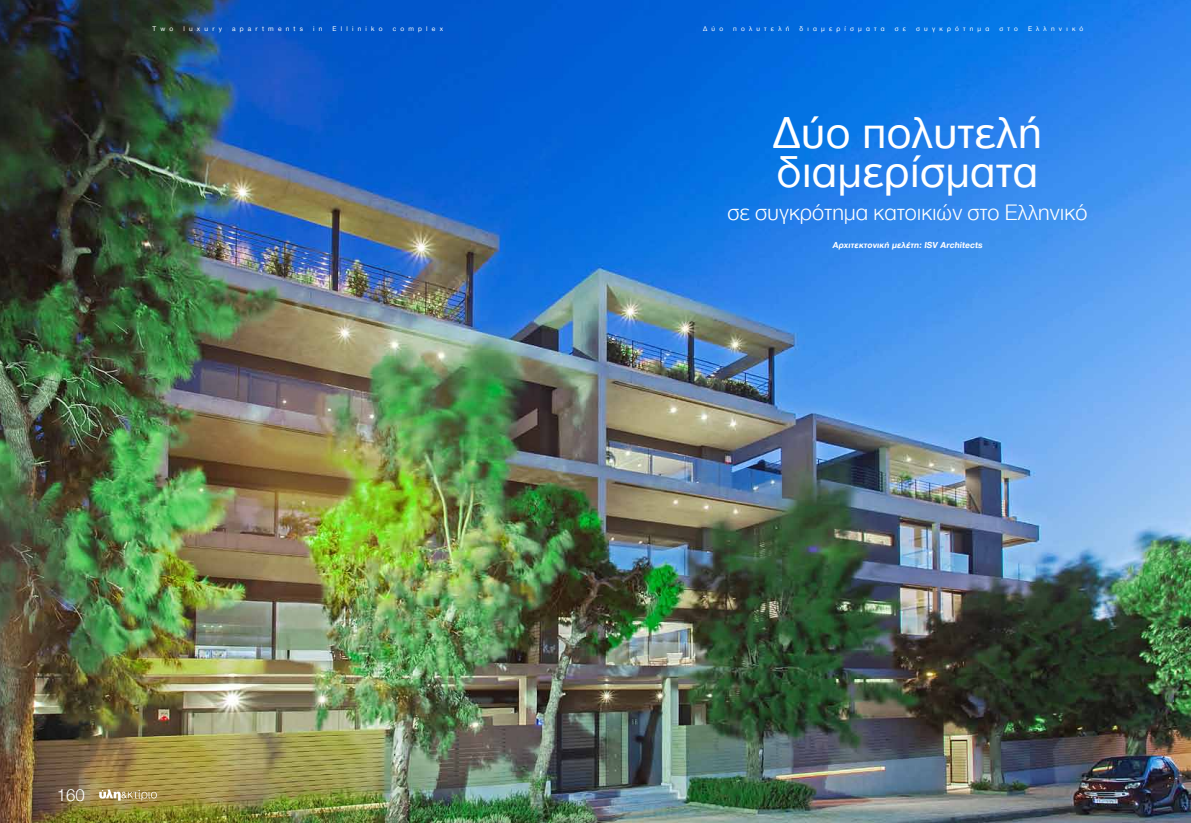
<style>
.page{position:relative;width:1191px;height:823px;background:#fff}
.page>*{position:absolute;margin:0;border:0;box-sizing:border-box;transform-origin:0 0}
.t1{font:46px/39px "CF Helvetica";letter-spacing:.01em;color:#fff}
.t2{font:300 23px "CF Helvetica";letter-spacing:.01em;color:#fff}
.t3{font:300 18px "CF Helvetica";color:#fff}
.t4{font:700 9px "CF Helvetica";color:#fff}
.t5{font:7px "CF Helvetica";letter-spacing:.6em;color:#fff}
</style>
<div class="page">
<img style="left:0;top:0;width:1191px;height:822px">
<svg style="left:99px;top:789px;width:58px;height:11px"></svg>
<p class="t5" style="left:152px;top:25px;width:22px">Two</p>
<p class="t5" style="left:183px;top:25px;width:40px">luxury</p>
<p class="t5" style="left:232px;top:25px;width:73px">apartments</p>
<p class="t5" style="left:313px;top:25px;width:11px">i n</p>
<p class="t5" style="left:333px;top:25px;width:51px">Elliniko</p>
<p class="t5" style="left:393px;top:25px;width:52px">complex</p>
<p class="t5" style="left:703px;top:25px;width:22px">Δύο</p>
<p class="t5" style="left:733px;top:25px;width:58px">πολυτελή</p>
<p class="t5" style="left:799px;top:25px;width:87px">διαμερίσματα</p>
<p class="t5" style="left:895px;top:25px;width:13px">σ ε</p>
<p class="t5" style="left:916px;top:25px;width:75px">συγκρότημα</p>
<p class="t5" style="left:999px;top:25px;width:20px">στο</p>
<p class="t5" style="left:1028px;top:25px;width:57px">Ελληνικό</p>
<h1 class="t1" style="left:773px;top:114px;width:270px">Δύο πολυτελή διαμερίσματα</h1>
<h2 class="t2" style="left:727px;top:200px;width:361px">σε συγκρότημα κατοικιών στο Ελληνικό</h2>
<p class="t4" style="left:832px;top:240px;width:153px">Αρχιτεκτονική μελέτη: ISV Architects</p>
<h3 class="t3" style="left:57px;top:784px;width:30px">160</h3>
</div>
